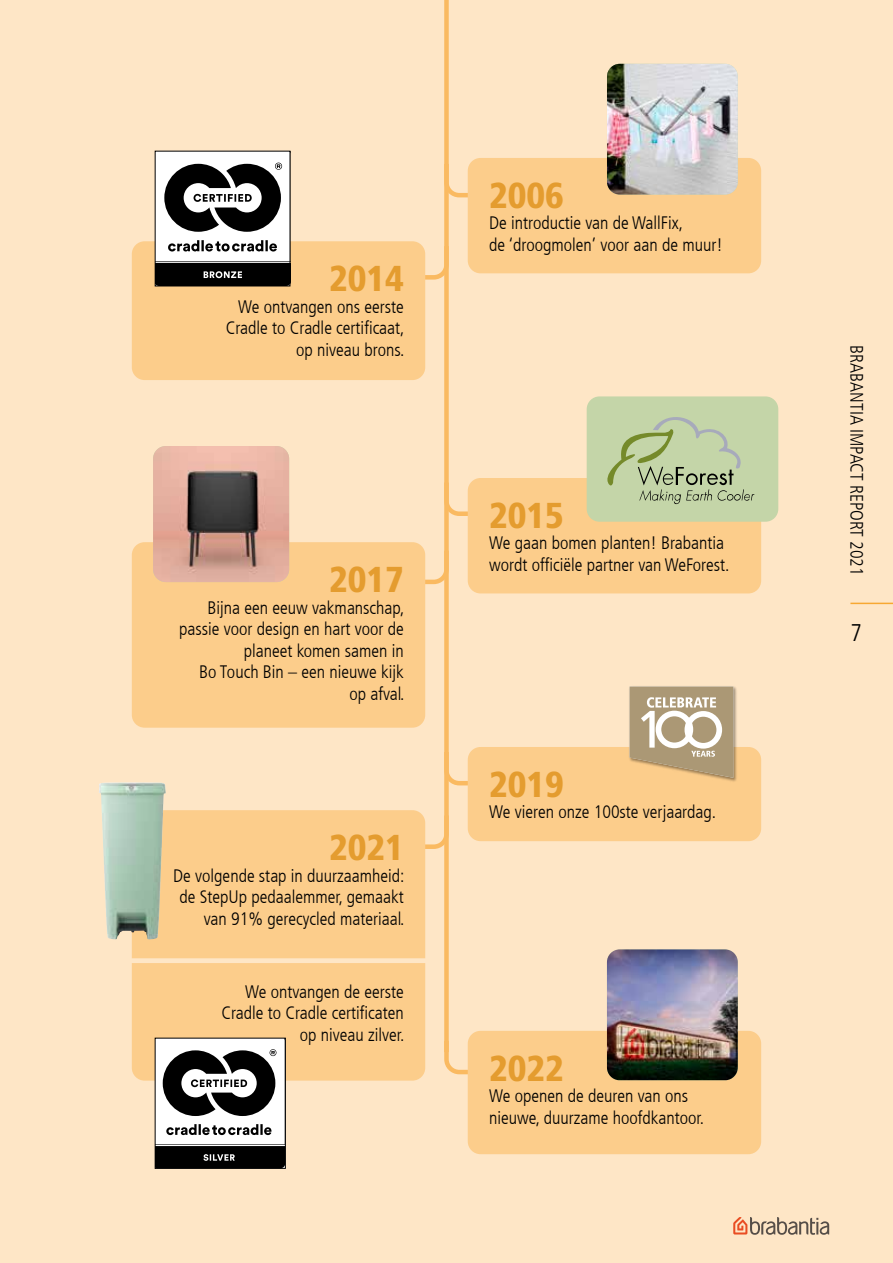
<style>
.page{position:relative;width:893px;height:1263px;background:#fee6c6}
.page>*{position:absolute;margin:0;border:0;box-sizing:border-box;transform-origin:0 0}
.t1{font:900 condensed 36px "Frutiger LT Com";color:#e49c2f}
.t2{font:300 condensed 24px "Frutiger LT Com";color:#000}
.t3{font:300 condensed 18px/21.6px "Frutiger LT Com";color:#000;text-align:right}
</style>
<div class="page">
<svg style="left:449px;top:747px;width:28px;height:41px"></svg>
<div style="left:468px;top:747px;width:293px;height:94px;background:#fccd8b;border-radius:13px"></div>
<img style="left:717px;top:686px;width:20px;height:96px">
<svg style="left:629px;top:686px;width:104px;height:92px;background:#c2b090"></svg>
<hr style="left:850px;top:603px;width:43px;height:1px;background:#f7a832">
<div style="left:444px;top:0;width:5px;height:1052px;background:#faba61"></div>
<svg style="left:444px;top:159px;width:31px;height:41px"></svg>
<div style="left:468px;top:158px;width:293px;height:115px;background:#fccd8b;border-radius:13px"></div>
<img style="left:607px;top:64px;width:131px;height:131px">
<svg style="left:444px;top:478px;width:33px;height:40px"></svg>
<div style="left:468px;top:478px;width:293px;height:115px;background:#fccd8b;border-radius:13px"></div>
<svg style="left:423px;top:546px;width:26px;height:40px"></svg>
<div style="left:132px;top:542px;width:293px;height:186px;background:#fccd8b;border-radius:13px"></div>
<img style="left:153px;top:446px;width:136px;height:136px">
<div style="left:468px;top:1031px;width:293px;height:123px;background:#fccd8b;border-radius:13px"></div>
<img style="left:607px;top:949px;width:131px;height:131px">
<svg style="left:418px;top:242px;width:31px;height:40px"></svg>
<div style="left:132px;top:241px;width:293px;height:139px;background:#fccd8b;border-radius:13px"></div>
<svg style="left:157px;top:153px;width:131px;height:131px;background:#868686"></svg>
<div style="left:155px;top:151px;width:135px;height:135px;border:1px solid #000"></div>
<svg style="left:132px;top:810px;width:376px;height:358px"></svg>
<div style="left:155px;top:1038px;width:131px;height:131px;border:1px solid #000"></div>
<div style="left:587px;top:396px;width:191px;height:126px;background:#c4d5a8;border-radius:13px"></div>
<svg style="left:607px;top:417px;width:147px;height:87px"></svg>
<img style="left:99px;top:782px;width:67px;height:157px">
<svg style="left:733px;top:1217px;width:96px;height:18px"></svg>
<h1 class="t1" style="left:329px;top:256px;width:76px">2014</h1>
<p class="t3" style="left:226px;top:295px;width:180px">We ontvangen ons eerste<br>Cradle to Cradle certificaat, op niveau brons.</p>
<h1 class="t1" style="left:329px;top:557px;width:76px">2017</h1>
<p class="t3" style="left:179px;top:596px;width:227px">Bijna een eeuw vakmanschap, passie voor design en hart voor de planeet komen samen in<br>Bo Touch Bin – een nieuwe kijk op afval.</p>
<h1 class="t1" style="left:329px;top:825px;width:76px">2021</h1>
<p class="t3" style="left:173px;top:864px;width:233px">De volgende stap in duurzaamheid: de StepUp pedaalemmer, gemaakt van 91% gerecycled materiaal.</p>
<p class="t3" style="left:222px;top:981px;width:185px">We ontvangen de eerste<br>Cradle to Cradle certificaten op niveau zilver.</p>
<h1 class="t1" style="left:489px;top:173px;width:76px">2006</h1>
<p class="t3" style="left:489px;top:212px;width:235px;text-align:left">De introductie van de WallFix,<br>de ‘droogmolen’ voor aan de muur!</p>
<h1 class="t1" style="left:489px;top:493px;width:76px">2015</h1>
<p class="t3" style="left:489px;top:532px;width:242px;text-align:left">We gaan bomen planten! Brabantia wordt officiële partner van WeForest.</p>
<h1 class="t1" style="left:489px;top:762px;width:76px">2019</h1>
<p class="t3" style="left:489px;top:801px;width:229px">We vieren onze 100ste verjaardag.</p>
<h1 class="t1" style="left:489px;top:1046px;width:76px">2022</h1>
<p class="t3" style="left:489px;top:1085px;width:217px;text-align:left">We openen de deuren van ons nieuwe, duurzame hoofdkantoor.</p>
<p class="t3" style="left:868px;top:345px;width:232px;rotate:90deg">BRABANTIA IMPACT REPORT 2021</p>
<h2 class="t2" style="left:850px;top:617px;width:13px">7</h2>
</div>
